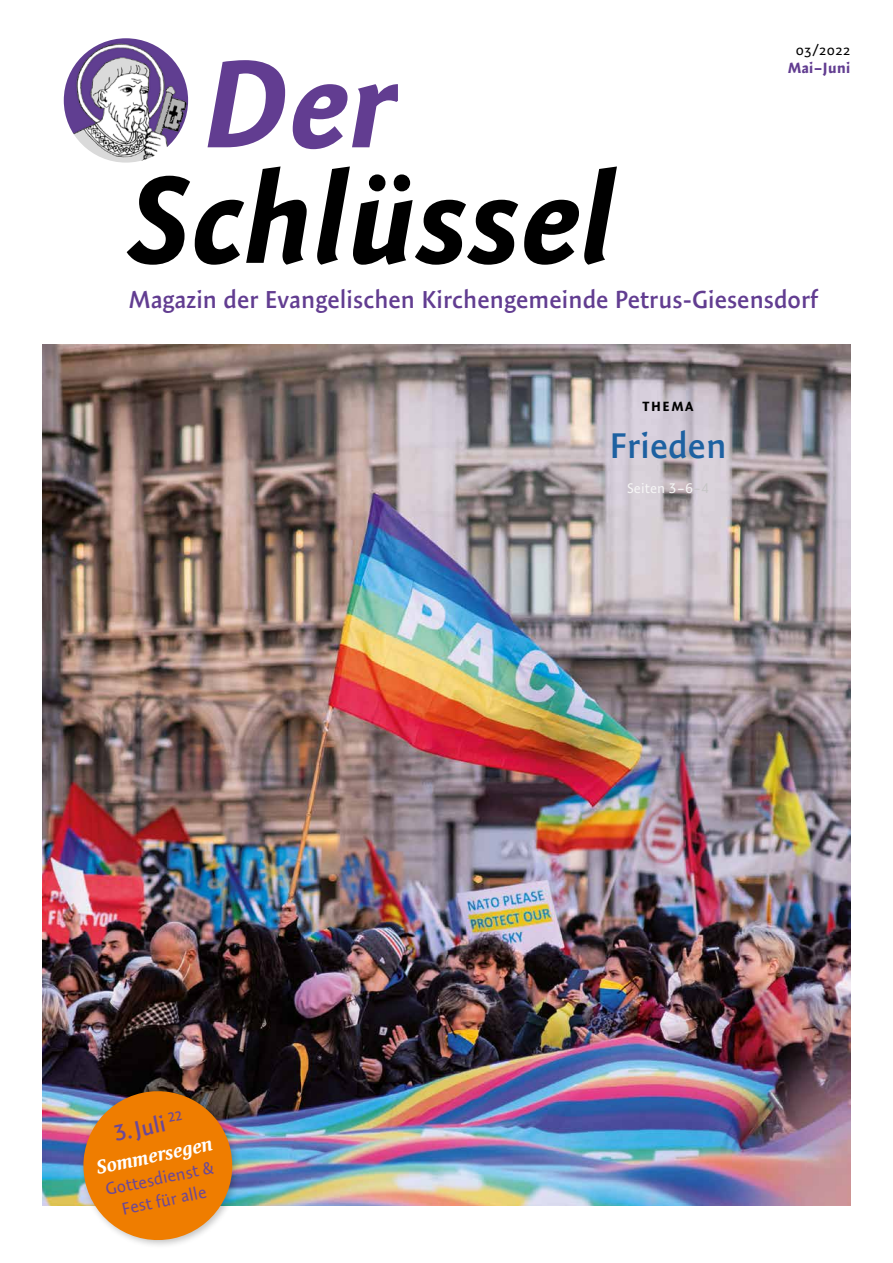
<style>
.page{position:relative;width:893px;height:1263px;background:#fff}
.page>*{position:absolute;margin:0;border:0;box-sizing:border-box;transform-origin:0 0}
.t1{font:italic 700 124.5px "Expo Sans Pro";letter-spacing:.01em;color:#000}
.t2{font:italic 700 124.5px "Expo Sans Pro";color:#623d91}
.t3{font:600 36px "Expo Sans Pro";letter-spacing:.005em;color:#1d61a1}
.t4{font:600 24.75px "Expo Sans Pro";letter-spacing:.005em;color:#623d91}
.t5{font:600 22.5px "Expo Sans Pro";color:#6c4897}
.t6{font:italic 700 19.5px "Expo Serif Pro";color:#fff}
.t7{font:17.25px/22.5px "Expo Sans Pro";color:#6c4897;text-align:center}
.t8{font:700 15px "Expo Sans Pro";letter-spacing:.025em;color:#623d91}
.t9{font:15px "Expo Sans Pro";letter-spacing:.025em;color:#000}
.t10{font:14.1px "Expo Sans Pro";letter-spacing:.005em;color:#f6f6f6}
.t11{font:700 13.5px "Expo Sans Pro";letter-spacing:.12em;color:#000}
.s1{color:#c6c6c6}
</style>
<div class="page">
<img style="left:43px;top:344px;width:807px;height:861px">
<img style="left:64px;top:38px;width:124px;height:125px;border-radius:62px">
<div style="left:78px;top:1086px;width:163px;height:163px;background:#000;opacity:.25"></div>
<img style="left:76px;top:1084px;width:163px;height:163px">
<h1 class="t2" style="left:206px;top:29px;width:192px">Der</h1>
<h1 class="t1" style="left:132px;top:144px;width:485px">Schlüssel</h1>
<p class="t9" style="left:796px;top:41px;width:56px">03/2022</p>
<p class="t8" style="left:788px;top:58px;width:64px">Mai–Juni</p>
<p class="t4" style="left:129px;top:285px;width:691px">Magazin der Evangelischen Kirchengemeinde Petrus-Giesensdorf</p>
<p class="t5" style="left:111px;top:1120px;width:72px;rotate:-12deg">3.Juli <sup>22</sup></p>
<p class="t6" style="left:95px;top:1156px;width:119px;rotate:-12deg">Sommersegen</p>
<p class="t7" style="left:103px;top:1178px;width:112px;rotate:-12deg">Gottesdienst &amp;<br>Fest für alle</p>
<p class="t11" style="left:642px;top:398px;width:53px">THEMA</p>
<h2 class="t3" style="left:609px;top:424px;width:119px">Frieden</h2>
<p class="t10" style="left:627px;top:480px;width:83px">Seiten 3–6<span class="s1">–4</span></p>
</div>
